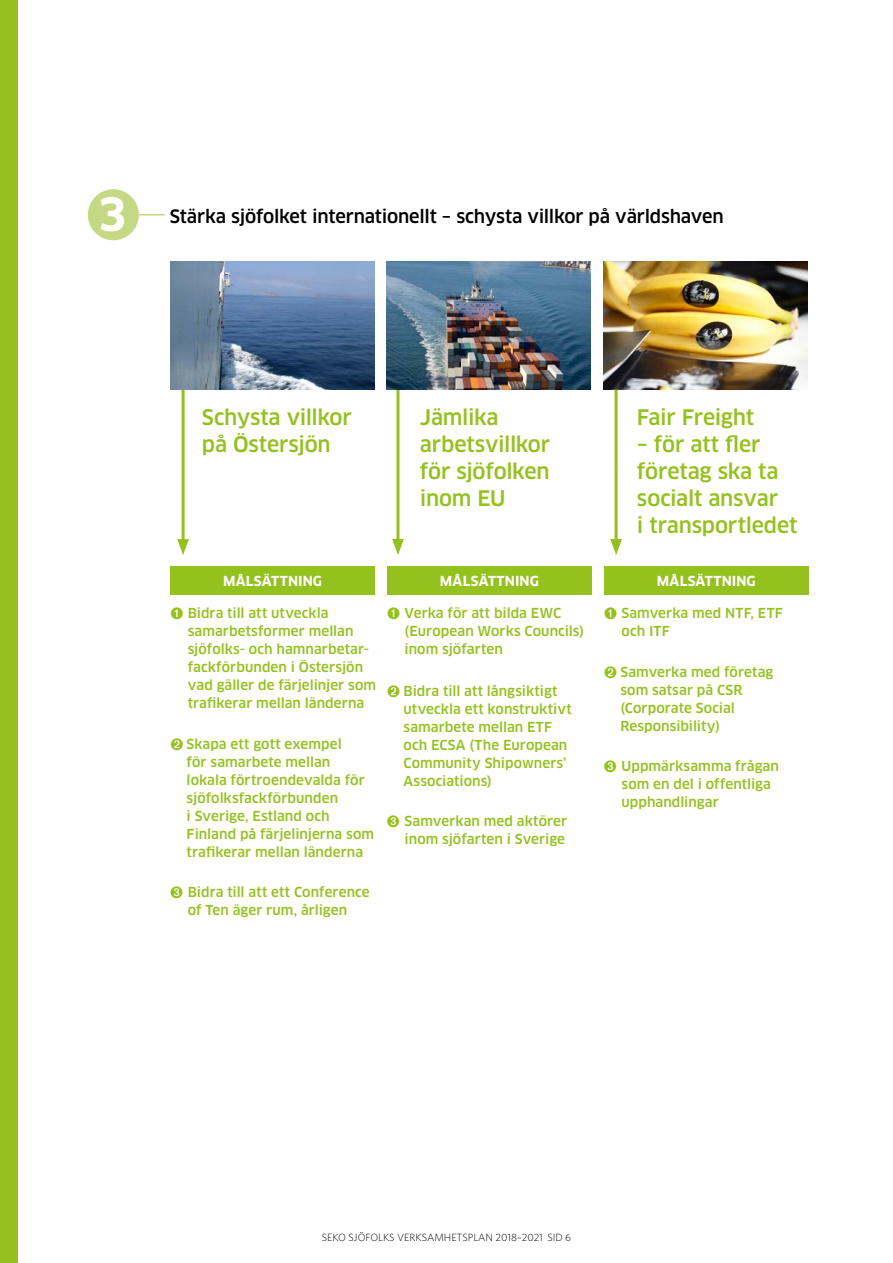
<style>
.page{position:relative;width:893px;height:1263px;background:#fff}
.page>*{position:absolute;margin:0;border:0;box-sizing:border-box;transform-origin:0 0}
.t1{font:700 45px "Clan Pro";color:#fff}
.t2{font:500 21px/27px "Clan Pro";letter-spacing:-.01em;color:#95c11f}
.t3{font:500 18px "Clan Pro";letter-spacing:-.01em;color:#000}
.t4{font:500 13.5px/18px "Clan Pro";letter-spacing:.005em;color:#95c11f}
.t5{font:700 13.5px "Clan Pro";letter-spacing:.015em;color:#fff}
.t6{font:300 10.5px "Whitney";color:#000}
</style>
<div class="page">
<div style="left:0;top:0;width:18px;height:1263px;background:#95c11f"></div>
<div style="left:88px;top:189px;width:51px;height:51px;background:#c5d984;border-radius:50%"></div>
<hr style="left:124px;top:214px;width:41px;height:1px;background:#c5d984">
<hr style="left:182px;top:376px;width:3px;height:169px;background:#95c11f">
<svg style="left:177px;top:539px;width:12px;height:16px"></svg>
<hr style="left:396px;top:376px;width:3px;height:169px;background:#95c11f">
<svg style="left:392px;top:539px;width:12px;height:16px"></svg>
<hr style="left:615px;top:376px;width:3px;height:169px;background:#95c11f">
<svg style="left:610px;top:539px;width:12px;height:16px"></svg>
<img style="left:171px;top:261px;width:203px;height:128px">
<img style="left:603px;top:261px;width:204px;height:128px">
<img style="left:387px;top:261px;width:204px;height:128px">
<div style="left:170px;top:566px;width:205px;height:29px;background:#95c11f"></div>
<div style="left:387px;top:566px;width:205px;height:29px;background:#95c11f"></div>
<div style="left:604px;top:566px;width:205px;height:29px;background:#95c11f"></div>
<h1 class="t1" style="left:98px;top:188px;width:30px">3</h1>
<h3 class="t3" style="left:170px;top:205px;width:555px">Stärka sjöfolket internationellt – schysta villkor på världshaven</h3>
<h2 class="t2" style="left:202px;top:404px;width:151px">Schysta villkor på Östersjön</h2>
<h2 class="t2" style="left:420px;top:404px;width:132px">Jämlika arbetsvillkor för sjöfolken inom EU</h2>
<h2 class="t2" style="left:637px;top:404px;width:119px">Fair Freight</h2>
<h2 class="t2" style="left:637px;top:431px;width:162px">– för att fler företag ska ta socialt ansvar<br>i transportledet</h2>
<p class="t5" style="left:223px;top:573px;width:100px">MÅLSÄTTNING</p>
<p class="t5" style="left:440px;top:573px;width:100px">MÅLSÄTTNING</p>
<p class="t5" style="left:657px;top:573px;width:100px">MÅLSÄTTNING</p>
<p class="t4" style="left:188px;top:604px;width:190px">Bidra till att utveckla samarbetsformer mellan sjöfolks- och hamnarbetar&shy;fackförbunden i Östersjön vad gäller de färjelinjer som trafikerar mellan länderna</p>
<p class="t4" style="left:405px;top:604px;width:181px">Verka för att bilda EWC (European Works Councils) inom sjöfarten</p>
<p class="t4" style="left:621px;top:604px;width:163px">Samverka med NTF, ETF och ITF</p>
<p class="t4" style="left:620px;top:663px;width:154px">Samverka med företag som satsar på CSR (Corporate Social<br>Responsibility)</p>
<p class="t4" style="left:403px;top:682px;width:170px">Bidra till att långsiktigt utveckla ett konstruktivt samarbete mellan ETF och ECSA (The European<br>Community Shipowners’<br>Associations)</p>
<p class="t4" style="left:187px;top:735px;width:189px">Skapa ett gott exempel<br>för samarbete mellan<br>lokala förtroendevalda för sjöfolksfackförbunden<br>i Sverige, Estland och<br>Finland på färjelinjerna som trafikerar mellan länderna</p>
<p class="t4" style="left:621px;top:757px;width:159px">Uppmärksamma frågan som en del i offentliga upphandlingar</p>
<p class="t4" style="left:405px;top:812px;width:164px">Samverkan med aktörer inom sjöfarten i Sverige</p>
<p class="t4" style="left:188px;top:883px;width:184px">Bidra till att ett Conference of Ten äger rum, årligen</p>
<p class="t6" style="left:322px;top:1231px;width:251px">SEKO SJÖFOLKS VERKSAMHETSPLAN 2018–2021 SID 6</p>
</div>
